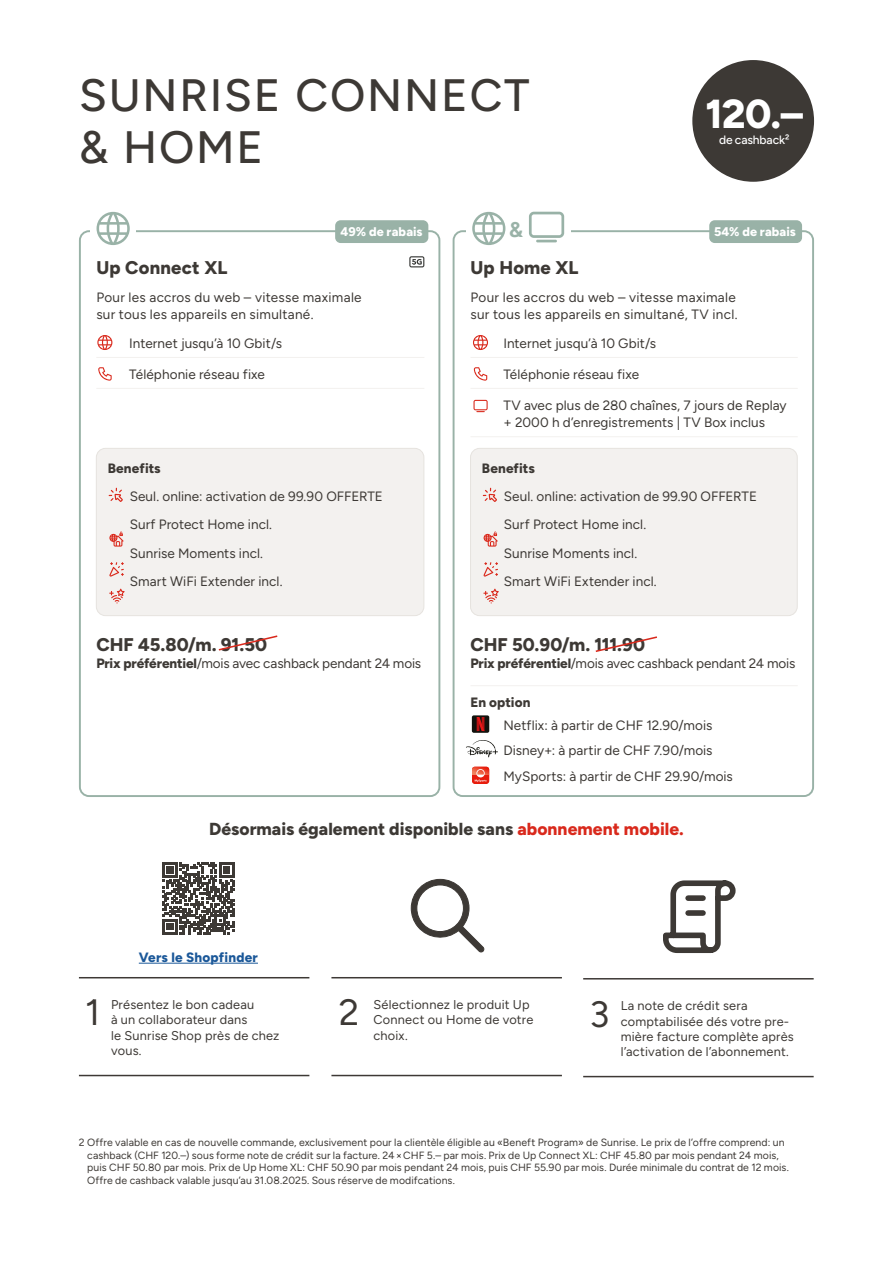
<style>
.page{position:relative;width:893px;height:1263px;background:#fff}
.page>*{position:absolute;margin:0;border:0;box-sizing:border-box;transform-origin:0 0}
.t1{font:500 45.45px/52.2px "Figtree";letter-spacing:.04em;color:#3d3935}
.t2{font:800 40.5px "Figtree";color:#fff}
.t3{font:36.6px "Figtree";color:#3d3935}
.t4{font:700 21.3px "Figtree";color:#99b2a7}
.t5{font:800 18.3px "Figtree";letter-spacing:.005em;color:#3d3935}
.t6{font:800 17.4px "Figtree";letter-spacing:.005em;color:#3d3935}
.t7{font:13.5px/28.3px "Figtree";letter-spacing:.005em;color:#3d3935}
.t8{font:800 13.5px "Figtree";letter-spacing:.005em;color:#3d3935}
.t9{font:800 13.5px "Figtree";letter-spacing:.015em;color:#1b5899}
.t10{font:12.75px/15.5px "Figtree";letter-spacing:.02em;color:#3d3935}
.t11{font:800 12.6px "Figtree";letter-spacing:.01em;color:#fff}
.t12{font:500 12px "Figtree";letter-spacing:-.01em;color:#fff}
.t13{font:10.5px/12.6px "Figtree";letter-spacing:.01em;color:#3d3935}
.s1{font-weight:800}
.s2{color:#d9291c}
</style>
<div class="page">
<hr style="left:79px;top:977px;width:230px;height:1px;background:#3d3935">
<hr style="left:79px;top:1075px;width:230px;height:1px;background:#3d3935">
<svg style="left:410px;top:878px;width:74px;height:75px"></svg>
<hr style="left:331px;top:977px;width:231px;height:1px;background:#3d3935">
<hr style="left:331px;top:1075px;width:231px;height:1px;background:#3d3935">
<svg style="left:663px;top:880px;width:73px;height:74px"></svg>
<hr style="left:583px;top:978px;width:231px;height:1px;background:#3d3935">
<hr style="left:583px;top:1076px;width:231px;height:1px;background:#3d3935">
<svg style="left:162px;top:862px;width:72px;height:72px"></svg>
<hr style="left:139px;top:963px;width:119px;height:1px;background:#1b5899">
<div style="left:79px;top:230px;width:361px;height:567px;border:2px solid #99b2a7;border-radius:9px"></div>
<hr style="left:96px;top:357px;width:328px;height:1px;background:#f3f1ef">
<hr style="left:96px;top:388px;width:328px;height:1px;background:#f3f1ef">
<svg style="left:218px;top:635px;width:60px;height:16px"></svg>
<div style="left:96px;top:448px;width:328px;height:168px;background:#f3f1ef;border-radius:9px"></div>
<div style="left:96px;top:448px;width:328px;height:168px;border:1px solid #e6e3df;border-radius:9px"></div>
<div style="left:335px;top:220px;width:93px;height:23px;background:#99b2a7;border-radius:5px"></div>
<div style="left:453px;top:230px;width:361px;height:567px;border:2px solid #99b2a7;border-radius:9px"></div>
<hr style="left:470px;top:357px;width:328px;height:1px;background:#f3f1ef">
<hr style="left:470px;top:388px;width:328px;height:1px;background:#f3f1ef">
<hr style="left:470px;top:436px;width:328px;height:1px;background:#f3f1ef">
<svg style="left:595px;top:636px;width:62px;height:16px"></svg>
<div style="left:470px;top:448px;width:327px;height:168px;background:#f3f1ef;border-radius:9px"></div>
<div style="left:470px;top:448px;width:328px;height:168px;border:1px solid #e6e3df;border-radius:9px"></div>
<div style="left:709px;top:220px;width:93px;height:23px;background:#99b2a7;border-radius:5px"></div>
<hr style="left:470px;top:685px;width:328px;height:1px;background:#f3f1ef">
<svg style="left:472px;top:715px;width:17px;height:18px"></svg>
<svg style="left:477px;top:717px;width:7px;height:14px"></svg>
<svg style="left:472px;top:767px;width:17px;height:17px"></svg>
<svg style="left:466px;top:740px;width:32px;height:18px"></svg>
<div style="left:91px;top:208px;width:45px;height:41px;background:#fff"></div>
<svg style="left:97px;top:212px;width:33px;height:33px"></svg>
<div style="left:466px;top:208px;width:104px;height:41px;background:#fff"></div>
<svg style="left:472px;top:212px;width:33px;height:33px"></svg>
<svg style="left:529px;top:212px;width:35px;height:26px"></svg>
<hr style="left:536px;top:240px;width:21px;height:2px;background:#99b2a7">
<svg style="left:473px;top:335px;width:15px;height:15px"></svg>
<svg style="left:474px;top:367px;width:13px;height:14px"></svg>
<svg style="left:473px;top:400px;width:15px;height:12px"></svg>
<svg style="left:97px;top:335px;width:15px;height:15px"></svg>
<svg style="left:98px;top:367px;width:14px;height:14px"></svg>
<svg style="left:109px;top:531px;width:15px;height:16px"></svg>
<svg style="left:109px;top:488px;width:14px;height:14px"></svg>
<svg style="left:109px;top:562px;width:15px;height:15px"></svg>
<svg style="left:109px;top:589px;width:16px;height:14px"></svg>
<svg style="left:484px;top:531px;width:14px;height:16px"></svg>
<svg style="left:483px;top:488px;width:14px;height:14px"></svg>
<svg style="left:483px;top:562px;width:15px;height:15px"></svg>
<svg style="left:483px;top:589px;width:16px;height:14px"></svg>
<svg style="left:409px;top:256px;width:15px;height:11px"></svg>
<div style="left:692px;top:60px;width:122px;height:122px;background:#3d3935;border-radius:50%"></div>
<h1 class="t1" style="left:79px;top:69px;width:452px">SUNRISE CONNECT &amp; HOME</h1>
<p class="t11" style="left:341px;top:223px;width:84px">49% de rabais</p>
<h3 class="t4" style="left:509px;top:216px;width:15px">&amp;</h3>
<h2 class="t2" style="left:705px;top:89px;width:99px">120.–</h2>
<p class="t12" style="left:719px;top:133px;width:72px">de cashback²</p>
<p class="t11" style="left:714px;top:223px;width:83px">54% de rabais</p>
<h3 class="t5" style="left:96px;top:256px;width:133px">Up Connect XL</h3>
<p class="t7" style="left:96px;top:289px;width:267px;line-height:17.4px">Pour les accros du web – vitesse maximale sur tous les appareils en simultané.</p>
<p class="t7" style="left:129px;top:329px;width:154px">Internet jusqu’à 10 Gbit/s</p>
<p class="t7" style="left:129px;top:360px;width:137px">Téléphonie réseau fixe</p>
<p class="t8" style="left:108px;top:460px;width:54px">Benefits</p>
<p class="t7" style="left:130px;top:482px;width:255px">Seul. online: activation de 99.90 OFFERTE<br>Surf Protect Home incl.<br>Sunrise Moments incl.<br>Smart WiFi Extender incl.</p>
<h3 class="t5" style="left:96px;top:633px;width:172px">CHF 45.80/m. 91.50</h3>
<p class="t7" style="left:96px;top:649px;width:326px"><span class="s1">Prix préférentiel</span>/mois avec cashback pendant 24 mois</p>
<h3 class="t5" style="left:470px;top:256px;width:110px">Up Home XL</h3>
<p class="t7" style="left:470px;top:289px;width:269px;line-height:17.4px">Pour les accros du web – vitesse maximale sur tous les appareils en simultané, TV incl.</p>
<p class="t7" style="left:503px;top:329px;width:154px">Internet jusqu’à 10 Gbit/s</p>
<p class="t7" style="left:503px;top:360px;width:137px">Téléphonie réseau fixe</p>
<p class="t7" style="left:503px;top:396px;width:285px;line-height:17.4px">TV avec plus de 280 chaînes, 7 jours de Replay + 2000 h d’enregistrements | TV Box inclus</p>
<p class="t8" style="left:482px;top:460px;width:54px">Benefits</p>
<p class="t7" style="left:504px;top:482px;width:255px">Seul. online: activation de 99.90 OFFERTE<br>Surf Protect Home incl.<br>Sunrise Moments incl.<br>Smart WiFi Extender incl.</p>
<h3 class="t5" style="left:470px;top:633px;width:176px">CHF 50.90/m. 111.90</h3>
<p class="t7" style="left:470px;top:649px;width:326px"><span class="s1">Prix préférentiel</span>/mois avec cashback pendant 24 mois</p>
<p class="t8" style="left:470px;top:694px;width:61px">En option</p>
<p class="t7" style="left:503px;top:712px;width:231px;line-height:25.7px">Netflix: à partir de CHF 12.90/mois<br>Disney+: à partir de CHF 7.90/mois<br>MySports: à partir de CHF 29.90/mois</p>
<p class="t6" style="left:209px;top:818px;width:476px">Désormais également disponible sans <span class="s2">abonnement mobile.</span></p>
<p class="t9" style="left:139px;top:949px;width:121px">Vers le Shopfinder</p>
<h3 class="t3" style="left:85px;top:992px;width:17px">1</h3>
<p class="t10" style="left:111px;top:997px;width:170px">Présentez le bon cadeau<br>à un collaborateur dans<br>le Sunrise Shop près de chez vous.</p>
<h3 class="t3" style="left:339px;top:992px;width:22px">2</h3>
<p class="t10" style="left:373px;top:997px;width:161px">Sélectionnez le produit Up<br>Connect ou Home de votre choix.</p>
<h3 class="t3" style="left:589px;top:993px;width:21px">3</h3>
<p class="t10" style="left:621px;top:998px;width:175px">La note de crédit sera comptabilisée dés votre pre&shy;mière facture complète après l’activation de l’abonnement.</p>
<p class="t13" style="left:87px;top:1136px;width:703px;text-indent:-8px">2 Offre valable en cas de nouvelle commande, exclusivement pour la clientèle éligible au «Beneft Program» de Sunrise. Le prix de l’offre comprend: un cashback (CHF 120.–) sous forme note de crédit sur la facture. 24×CHF 5.– par mois. Prix de Up Connect XL: CHF 45.80 par mois pendant 24 mois, puis CHF 50.80 par mois. Prix de Up Home XL: CHF 50.90 par mois pendant 24 mois, puis CHF 55.90 par mois. Durée minimale du contrat de 12 mois.<br>Offre de cashback valable jusqu’au 31.08.2025. Sous réserve de modifcations.</p>
</div>
